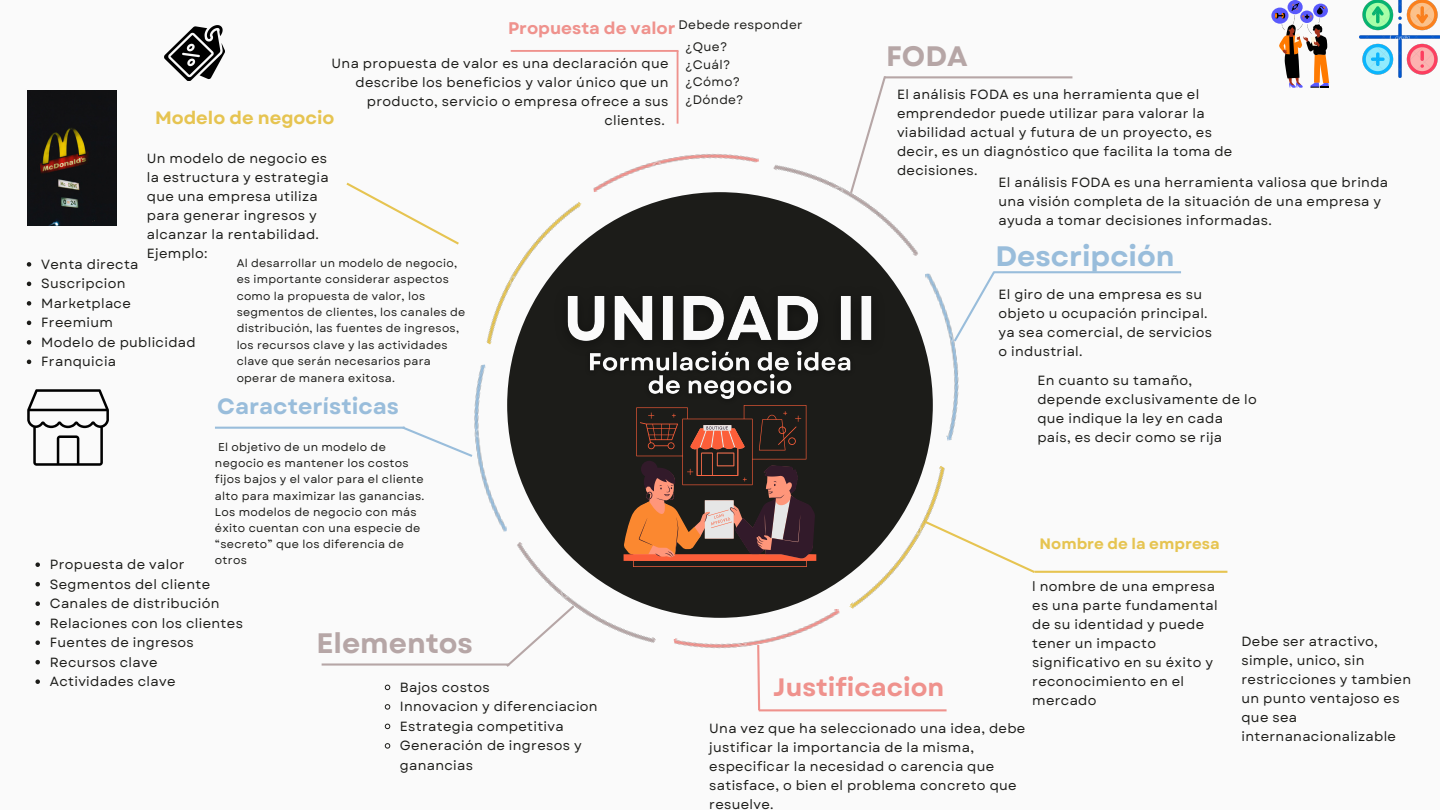
<style>
.page{position:relative;width:1440px;height:810px;background:#fafafa}
.page>*{position:absolute;margin:0;border:0;box-sizing:border-box;transform-origin:0 0}
.t1{font:700 28.1px "Garet";color:#b6a6a6}
.t2{font:700 28.1px "Garet";color:#99bddb}
.t3{font:700 25.1px "Garet";color:#ef928d}
.t4{font:700 22.1px "Garet";color:#99bddb}
.t5{font:700 17.9px "Garet";color:#e6c451}
.t6{font:700 16.8px "Garet";color:#ef928d}
.t7{font:700 15.1px "Garet";color:#e6c451}
.t8{font:13.3px/19px "Garet";letter-spacing:.025em;color:#1c1c19}
.t9{font:12.3px "Garet";letter-spacing:.025em;color:#1c1c19}
.t10{font:11.3px/16.1px "Garet";letter-spacing:.025em;color:#1c1c19}
.t11{font:11.2px/16.4px "Garet";letter-spacing:.025em;color:#1c1c19}
</style>
<div class="page">
<div style="left:507px;top:192px;width:426px;height:426px;background:#1c1c19;border-radius:50%"></div>
<img style="left:486px;top:202px;width:96px;height:143px">
<img style="left:849px;top:466px;width:96px;height:143px">
<img style="left:925px;top:273px;width:34px;height:167px">
<img style="left:474px;top:365px;width:33px;height:167px">
<img style="left:773px;top:165px;width:145px;height:91px">
<img style="left:517px;top:542px;width:139px;height:101px">
<img style="left:593px;top:153px;width:166px;height:39px">
<img style="left:673px;top:608px;width:167px;height:41px">
<svg style="left:346px;top:182px;width:113px;height:63px"></svg>
<svg style="left:400px;top:425px;width:75px;height:34px"></svg>
<hr style="left:215px;top:427px;width:190px;height:2px;background:#99bddb">
<svg style="left:507px;top:603px;width:70px;height:64px"></svg>
<hr style="left:322px;top:663px;width:187px;height:3px;background:#b6a6a6">
<svg style="left:922px;top:519px;width:115px;height:56px"></svg>
<hr style="left:1034px;top:571px;width:193px;height:2px;background:#e6c451">
<svg style="left:756px;top:643px;width:5px;height:69px"></svg>
<hr style="left:759px;top:709px;width:188px;height:2px;background:#ef928d">
<svg style="left:952px;top:272px;width:45px;height:72px"></svg>
<hr style="left:993px;top:271px;width:188px;height:2px;background:#99bddb">
<svg style="left:848px;top:76px;width:40px;height:119px"></svg>
<hr style="left:885px;top:76px;width:187px;height:2px;background:#b6a6a6">
<hr style="left:677px;top:51px;width:2px;height:73px;background:#ef928d">
<hr style="left:511px;top:50px;width:167px;height:2px;background:#ef928d">
<svg style="left:624px;top:411px;width:192px;height:156px"></svg>
<img style="left:27px;top:91px;width:89px;height:135px">
<svg style="left:27px;top:389px;width:82px;height:77px"></svg>
<img style="left:165px;top:25px;width:59px;height:56px">
<svg style="left:1271px;top:0;width:58px;height:88px"></svg>
<img style="left:1359px;top:0;width:81px;height:78px">
<svg style="left:35px;top:562px;width:5px;height:5px"></svg>
<svg style="left:35px;top:582px;width:5px;height:4px"></svg>
<svg style="left:35px;top:601px;width:5px;height:5px"></svg>
<svg style="left:35px;top:621px;width:5px;height:4px"></svg>
<svg style="left:35px;top:640px;width:5px;height:5px"></svg>
<svg style="left:35px;top:660px;width:5px;height:4px"></svg>
<svg style="left:35px;top:679px;width:5px;height:5px"></svg>
<img style="left:544px;top:256px;width:352px;height:89px">
<img style="left:581px;top:337px;width:278px;height:74px">
<svg style="left:27px;top:262px;width:4px;height:5px"></svg>
<svg style="left:27px;top:282px;width:4px;height:4px"></svg>
<svg style="left:27px;top:301px;width:4px;height:5px"></svg>
<svg style="left:27px;top:321px;width:4px;height:4px"></svg>
<svg style="left:27px;top:340px;width:4px;height:5px"></svg>
<svg style="left:27px;top:360px;width:4px;height:4px"></svg>
<svg style="left:384px;top:684px;width:7px;height:7px"></svg>
<svg style="left:384px;top:704px;width:7px;height:6px"></svg>
<svg style="left:384px;top:723px;width:7px;height:7px"></svg>
<svg style="left:384px;top:743px;width:7px;height:6px"></svg>
<p class="t9" style="left:679px;top:16px;width:126px">Debede responder</p>
<p class="t6" style="left:508px;top:16px;width:169px">Propuesta de valor</p>
<p class="t8" style="left:332px;top:54px;width:338px;text-align:right">Una propuesta de valor es una declaración que describe los beneficios y valor único que un producto, servicio o empresa ofrece a sus clientes.</p>
<p class="t5" style="left:155px;top:105px;width:181px">Modelo de negocio</p>
<p class="t8" style="left:147px;top:149px;width:183px">Un modelo de negocio es la estructura y estrategia que una empresa utiliza para generar ingresos y alcanzar la rentabilidad.</p>
<p class="t8" style="left:147px;top:244px;width:62px">Ejemplo:</p>
<p class="t11" style="left:237px;top:255px;width:230px">Al desarrollar un modelo de negocio, es importante considerar aspectos como la propuesta de valor, los segmentos de clientes, los canales de distribución, las fuentes de ingresos, los recursos clave y las actividades clave que serán necesarios para operar de manera exitosa.</p>
<p class="t8" style="left:41px;top:255px;width:99px">Venta directa</p>
<p class="t8" style="left:41px;top:274px;width:86px">Suscripcion</p>
<p class="t8" style="left:41px;top:294px;width:91px">Marketplace</p>
<p class="t8" style="left:41px;top:313px;width:73px">Freemium</p>
<p class="t8" style="left:41px;top:333px;width:156px">Modelo de publicidad</p>
<p class="t8" style="left:41px;top:352px;width:77px">Franquicia</p>
<p class="t4" style="left:217px;top:390px;width:183px">Características</p>
<p class="t10" style="left:215px;top:439px;width:211px">El objetivo de un modelo de negocio es mantener los costos fijos bajos y el valor para el cliente alto para maximizar las ganancias.<br>Los modelos de negocio con más éxito cuentan con una especie de “secreto” que los diferencia de otros</p>
<p class="t8" style="left:50px;top:555px;width:136px">Propuesta de valor</p>
<p class="t8" style="left:50px;top:575px;width:162px">Segmentos del cliente</p>
<p class="t8" style="left:50px;top:594px;width:171px">Canales de distribución</p>
<p class="t8" style="left:50px;top:614px;width:195px">Relaciones con los clientes</p>
<p class="t8" style="left:50px;top:633px;width:146px">Fuentes de ingresos</p>
<p class="t8" style="left:50px;top:653px;width:109px">Recursos clave</p>
<p class="t8" style="left:50px;top:672px;width:127px">Actividades clave</p>
<p class="t1" style="left:316px;top:623px;width:158px">Elementos</p>
<p class="t8" style="left:400px;top:678px;width:92px">Bajos costos</p>
<p class="t8" style="left:400px;top:697px;width:199px">Innovacion y diferenciacion</p>
<p class="t8" style="left:400px;top:717px;width:165px">Estrategia competitiva</p>
<p class="t8" style="left:400px;top:736px;width:183px;line-height:19.5px">Generación de ingresos y ganancias</p>
<p class="t9" style="left:685px;top:38px;width:44px">¿Que?</p>
<p class="t9" style="left:685px;top:56px;width:47px">¿Cuál?</p>
<p class="t9" style="left:685px;top:73px;width:56px">¿Cómo?</p>
<p class="t9" style="left:685px;top:91px;width:60px">¿Dónde?</p>
<p class="t1" style="left:886px;top:36px;width:83px">FODA</p>
<p class="t8" style="left:897px;top:85px;width:337px">El análisis FODA es una herramienta que el emprendedor puede utilizar para valorar la viabilidad actual y futura de un proyecto, es decir, es un diagnóstico que facilita la toma de decisiones.</p>
<p class="t8" style="left:999px;top:172px;width:391px">El análisis FODA es una herramienta valiosa que brinda una visión completa de la situación de una empresa y ayuda a tomar decisiones informadas.</p>
<p class="t2" style="left:996px;top:236px;width:181px">Descripción</p>
<p class="t8" style="left:999px;top:285px;width:215px">El giro de una empresa es su objeto u ocupación principal. ya sea comercial, de servicios o industrial.</p>
<p class="t8" style="left:1037px;top:371px;width:221px">En cuanto su tamaño, depende exclusivamente de lo que indique la ley en cada país, es decir como se rija</p>
<p class="t7" style="left:1040px;top:533px;width:182px">Nombre de la empresa</p>
<p class="t3" style="left:773px;top:669px;width:172px">Justificacion</p>
<p class="t8" style="left:1032px;top:577px;width:187px">l nombre de una empresa es una parte fundamental de su identidad y puede tener un impacto significativo en su éxito y reconocimiento en el mercado</p>
<p class="t8" style="left:709px;top:719px;width:318px">Una vez que ha seleccionado una idea, debe justificar la importancia de la misma, especificar la necesidad o carencia que satisface, o bien el problema concreto que resuelve.</p>
<p class="t8" style="left:1241px;top:632px;width:171px">Debe ser atractivo, simple, unico, sin restricciones y tambien un punto ventajoso es que sea internanacionalizable</p>
</div>
